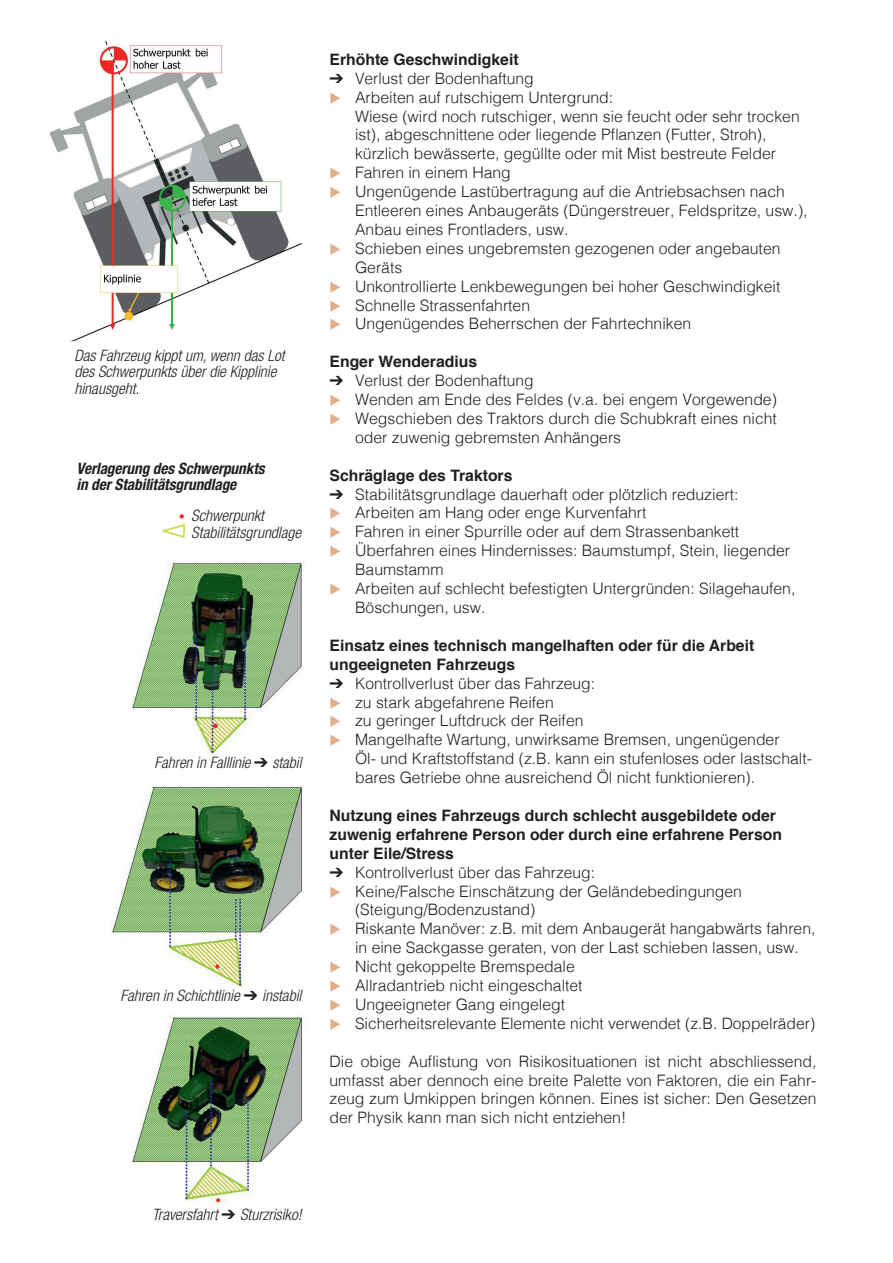
<style>
.page{position:relative;width:893px;height:1263px;background:#fff}
.page>*{position:absolute;margin:0;border:0;box-sizing:border-box;transform-origin:0 0}
.t1{font:300 15.75px/18.9px "Helvetica";color:#231f20}
.t2{font:700 15.75px/18.9px "Helvetica";color:#231f20}
.t3{font:italic 300 condensed 15.75px/16.5px "Helvetica Neue";color:#231f20}
.t4{font:italic 700 condensed 15.75px/16.5px "Helvetica Neue";letter-spacing:-.005em;color:#231f20}
.s1{color:#e0ae8b}
</style>
<div class="page">
<img style="left:132px;top:561px;width:173px;height:194px">
<img style="left:49px;top:41px;width:253px;height:300px">
<img style="left:111px;top:786px;width:194px;height:202px">
<img style="left:132px;top:1016px;width:173px;height:188px">
<img style="left:162px;top:514px;width:24px;height:25px">
<p class="t3" style="left:74px;top:347px;width:212px">Das Fahrzeug kippt um, wenn das Lot des Schwerpunkts über die Kipplinie hinausgeht.</p>
<p class="t4" style="left:77px;top:460px;width:190px">Verlagerung des Schwerpunkts in der Stabilitätsgrundlage</p>
<p class="t3" style="left:191px;top:507px;width:112px">Schwerpunkt<br>Stabilitätsgrundlage</p>
<p class="t3" style="left:155px;top:754px;width:148px">Fahren in Falllinie ➔ stabil</p>
<p class="t3" style="left:121px;top:987px;width:183px">Fahren in Schichtlinie ➔ instabil</p>
<p class="t2" style="left:330px;top:50px;width:191px">Erhöhte Geschwindigkeit</p>
<p class="t1" style="left:330px;top:68px;width:206px">➔ Verlust der Bodenhaftung</p>
<p class="t1" style="left:355px;top:86px;width:446px;text-indent:-26px"><span class="s1">◆</span> Arbeiten auf rutschigem Untergrund:<br>Wiese (wird noch rutschiger, wenn sie feucht oder sehr trocken ist), abgeschnittene oder liegende Pflanzen (Futter, Stroh), kürzlich bewässerte, gegüllte oder mit Mist bestreute Felder</p>
<p class="t1" style="left:330px;top:162px;width:183px"><span class="s1">◆</span> Fahren in einem Hang</p>
<p class="t1" style="left:355px;top:181px;width:454px;text-indent:-26px"><span class="s1">◆</span> Ungenügende Lastübertragung auf die Antriebsachsen nach<br>Entleeren eines Anbaugeräts (Düngerstreuer, Feldspritze, usw.),<br>Anbau eines Frontladers, usw.</p>
<p class="t1" style="left:355px;top:238px;width:427px;text-indent:-26px"><span class="s1">◆</span> Schieben eines ungebremsten gezogenen oder angebauten<br>Geräts</p>
<p class="t1" style="left:330px;top:275px;width:452px"><span class="s1">◆</span> Unkontrollierte Lenkbewegungen bei hoher Geschwindigkeit</p>
<p class="t1" style="left:330px;top:294px;width:202px"><span class="s1">◆</span> Schnelle Strassenfahrten</p>
<p class="t1" style="left:330px;top:313px;width:363px"><span class="s1">◆</span> Ungenügendes Beherrschen der Fahrtechniken</p>
<p class="t2" style="left:330px;top:352px;width:149px">Enger Wenderadius</p>
<p class="t1" style="left:330px;top:370px;width:206px">➔ Verlust der Bodenhaftung</p>
<p class="t1" style="left:330px;top:389px;width:449px"><span class="s1">◆</span> Wenden am Ende des Feldes (v.a. bei engem Vorgewende)</p>
<p class="t1" style="left:355px;top:408px;width:423px;text-indent:-26px"><span class="s1">◆</span> Wegschieben des Traktors durch die Schubkraft eines nicht oder zuwenig gebremsten Anhängers</p>
<p class="t2" style="left:330px;top:466px;width:184px">Schräglage des Traktors</p>
<p class="t1" style="left:330px;top:483px;width:410px">➔ Stabilitätsgrundlage dauerhaft oder plötzlich reduziert:</p>
<p class="t1" style="left:330px;top:502px;width:318px"><span class="s1">◆</span> Arbeiten am Hang oder enge Kurvenfahrt</p>
<p class="t1" style="left:330px;top:521px;width:411px"><span class="s1">◆</span> Fahren in einer Spurrille oder auf dem Strassenbankett</p>
<p class="t1" style="left:355px;top:540px;width:436px;text-indent:-26px"><span class="s1">◆</span> Überfahren eines Hindernisses: Baumstumpf, Stein, liegender<br>Baumstamm</p>
<p class="t1" style="left:355px;top:578px;width:442px;text-indent:-26px"><span class="s1">◆</span> Arbeiten auf schlecht befestigten Untergründen: Silagehaufen,<br>Böschungen, usw.</p>
<p class="t2" style="left:330px;top:636px;width:426px">Einsatz eines technisch mangelhaften oder für die Arbeit ungeeigneten Fahrzeugs</p>
<p class="t1" style="left:330px;top:672px;width:267px">➔ Kontrollverlust über das Fahrzeug:</p>
<p class="t1" style="left:330px;top:691px;width:226px"><span class="s1">◆</span> zu stark abgefahrene Reifen</p>
<p class="t1" style="left:330px;top:710px;width:255px"><span class="s1">◆</span> zu geringer Luftdruck der Reifen</p>
<p class="t1" style="left:355px;top:729px;width:458px;text-indent:-26px"><span class="s1">◆</span> Mangelhafte Wartung, unwirksame Bremsen, ungenügender<br>Öl- und Kraftstoffstand (z.B. kann ein stufenloses oder lastschalt&shy;bares Getriebe ohne ausreichend Öl nicht funktionieren).</p>
<p class="t2" style="left:330px;top:806px;width:454px">Nutzung eines Fahrzeugs durch schlecht ausgebildete oder zuwenig erfahrene Person oder durch eine erfahrene Person unter Eile/Stress</p>
<p class="t1" style="left:330px;top:861px;width:267px">➔ Kontrollverlust über das Fahrzeug:</p>
<p class="t1" style="left:355px;top:880px;width:388px;text-indent:-26px"><span class="s1">◆</span> Keine/Falsche Einschätzung der Geländebedingungen (Steigung/Bodenzustand)</p>
<p class="t1" style="left:330px;top:918px;width:487px;text-align:center"><span class="s1">◆</span> Riskante Manöver: z.B. mit dem Anbaugerät hangabwärts fahren, in eine Sackgasse geraten, von der Last schieben lassen, usw.</p>
<p class="t1" style="left:330px;top:956px;width:247px"><span class="s1">◆</span> Nicht gekoppelte Bremspedale</p>
<p class="t1" style="left:330px;top:975px;width:255px"><span class="s1">◆</span> Allradantrieb nicht eingeschaltet</p>
<p class="t1" style="left:330px;top:994px;width:237px"><span class="s1">◆</span> Ungeeigneter Gang eingelegt</p>
<p class="t1" style="left:330px;top:1013px;width:487px"><span class="s1">◆</span> Sicherheitsrelevante Elemente nicht verwendet (z.B. Doppelräder)</p>
<p class="t1" style="left:330px;top:1050px;width:488px;text-align:justify">Die obige Auflistung von Risikosituationen ist nicht abschliessend, umfasst aber dennoch eine breite Palette von Faktoren, die ein Fahr&shy;zeug zum Umkippen bringen können. Eines ist sicher: Den Gesetzen der Physik kann man sich nicht entziehen!</p>
<p class="t3" style="left:152px;top:1206px;width:151px">Traversfahrt ➔ Sturzrisiko!</p>
</div>
